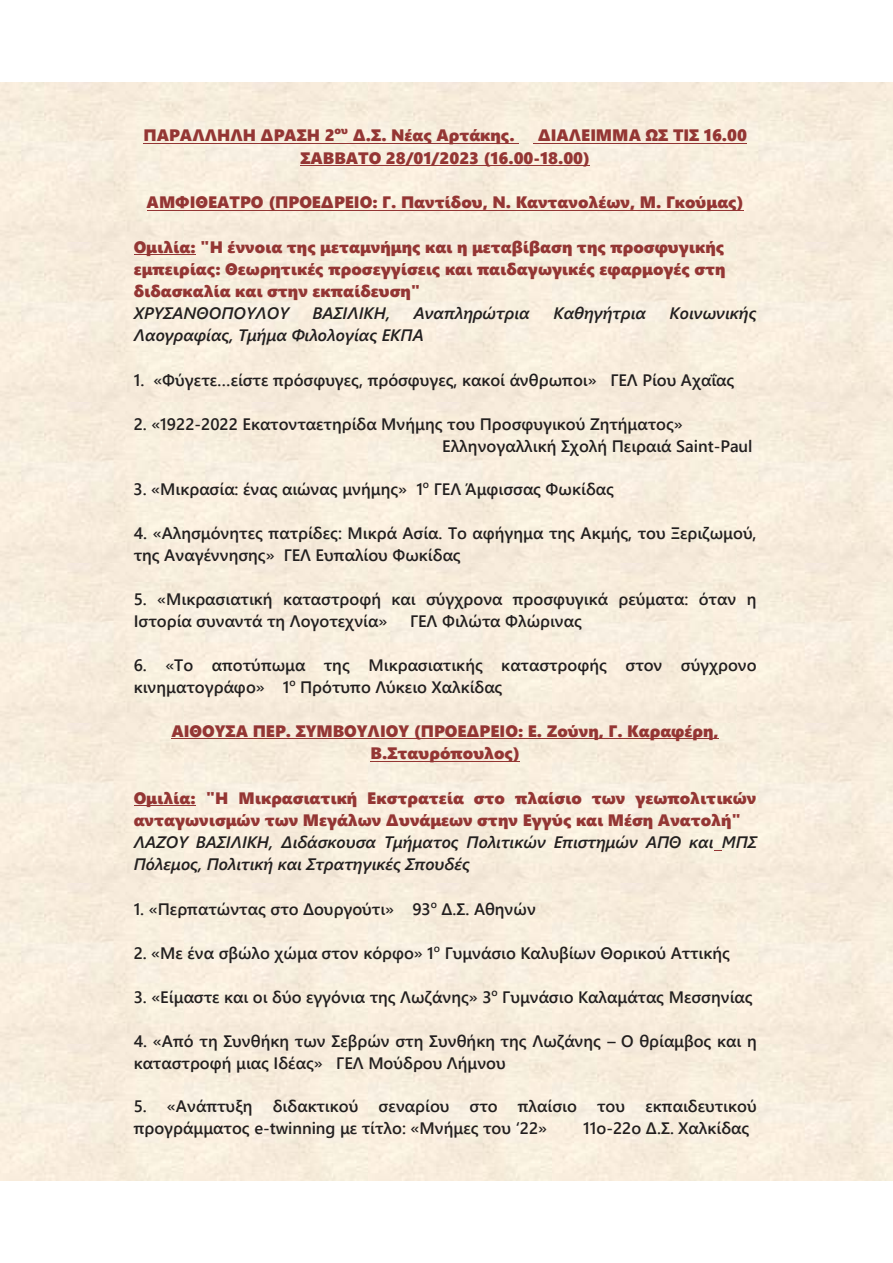
<style>
.page{position:relative;width:893px;height:1263px;background:#fff}
.page>*{position:absolute;margin:0;border:0;box-sizing:border-box;transform-origin:0 0}
.t1{font:600 16.5px/21.9px "Segoe UI";color:#221f1f}
.t2{font:16.5px/22.4px "Segoe UI Black";color:#943634}
.t3{font:italic 600 16.5px/21.9px "Segoe UI";color:#221f1f}
</style>
<div class="page">
<div style="left:0;top:82px;width:893px;height:1099px;background:#f8eddd"></div>
<hr style="left:143px;top:143px;width:376px;height:1px;background:#943634">
<hr style="left:533px;top:143px;width:214px;height:1px;background:#943634">
<hr style="left:300px;top:165px;width:290px;height:1px;background:#943634">
<hr style="left:147px;top:210px;width:597px;height:1px;background:#943634">
<hr style="left:134px;top:254px;width:62px;height:1px;background:#943634">
<hr style="left:171px;top:738px;width:548px;height:1px;background:#943634">
<hr style="left:371px;top:761px;width:149px;height:1px;background:#943634">
<hr style="left:134px;top:805px;width:62px;height:1px;background:#943634">
<p class="t2" style="left:143px;top:123px;width:373px">ΠΑΡΑΛΛΗΛΗ ΔΡΑΣΗ 2<sup>ου</sup> Δ.Σ. Νέας Αρτάκης.</p>
<p class="t2" style="left:300px;top:123px;width:448px;text-indent:237px">ΔΙΑΛΕΙΜΜΑ ΩΣ ΤΙΣ 16.00<br>ΣΑΒΒΑΤΟ 28/01/2023 (16.00-18.00)</p>
<p class="t2" style="left:147px;top:190px;width:599px">ΑΜΦΙΘΕΑΤΡΟ (ΠΡΟΕΔΡΕΙΟ: Γ. Παντίδου, Ν. Καντανολέων, Μ. Γκούμας)</p>
<p class="t2" style="left:134px;top:235px;width:594px;text-align:justify">Ομιλία: "Η έννοια της μεταμνήμης και η μεταβίβαση της προσφυγικής εμπειρίας: Θεωρητικές προσεγγίσεις και παιδαγωγικές εφαρμογές στη διδασκαλία και στην εκπαίδευση"</p>
<p class="t3" style="left:134px;top:300px;width:157px">ΧΡΥΣΑΝΘΟΠΟΥΛΟΥ</p>
<p class="t3" style="left:312px;top:300px;width:79px">ΒΑΣΙΛΙΚΗ,</p>
<p class="t3" style="left:414px;top:300px;width:118px">Αναπληρώτρια</p>
<p class="t3" style="left:553px;top:300px;width:94px">Καθηγήτρια</p>
<p class="t3" style="left:670px;top:300px;width:88px">Κοινωνικής</p>
<p class="t3" style="left:134px;top:322px;width:291px">Λαογραφίας, Τμήμα Φιλολογίας ΕΚΠΑ</p>
<p class="t1" style="left:134px;top:370px;width:602px">1. «Φύγετε…είστε πρόσφυγες, πρόσφυγες, κακοί άνθρωποι» ΓΕΛ Ρίου Αχαΐας</p>
<p class="t1" style="left:442px;top:414px;width:312px;text-indent:-308px">2. «1922-2022 Εκατονταετηρίδα Μνήμης του Προσφυγικού Ζητήματος»<br>Ελληνογαλλική Σχολή Πειραιά Saint-Paul</p>
<p class="t1" style="left:134px;top:480px;width:482px">3. «Μικρασία: ένας αιώνας μνήμης» 1<sup>ο</sup> ΓΕΛ Άμφισσας Φωκίδας</p>
<p class="t1" style="left:134px;top:524px;width:624px">4. «Αλησμόνητες πατρίδες: Μικρά Ασία. Το αφήγημα της Ακμής, του Ξεριζωμού, της Αναγέννησης» ΓΕΛ Ευπαλίου Φωκίδας</p>
<p class="t1" style="left:134px;top:590px;width:624px">5. «Μικρασιατική καταστροφή και σύγχρονα προσφυγικά ρεύματα: όταν η<br>Ιστορία συναντά τη Λογοτεχνία»</p>
<p class="t1" style="left:410px;top:609px;width:174px">ΓΕΛ Φιλώτα Φλώρινας</p>
<p class="t1" style="left:134px;top:656px;width:625px">6. «Το αποτύπωμα της Μικρασιατικής καταστροφής στον σύγχρονο κινηματογράφο» 1<sup>ο</sup> Πρότυπο Λύκειο Χαλκίδας</p>
<p class="t2" style="left:171px;top:719px;width:549px;text-align:center">ΑΙΘΟΥΣΑ ΠΕΡ. ΣΥΜΒΟΥΛΙΟΥ (ΠΡΟΕΔΡΕΙΟ: Ε. Ζούνη, Γ. Καραφέρη,<br>Β.Σταυρόπουλος)</p>
<p class="t2" style="left:134px;top:786px;width:624px">Ομιλία: "Η Μικρασιατική Εκστρατεία στο πλαίσιο των γεωπολιτικών ανταγωνισμών των Μεγάλων Δυνάμεων στην Εγγύς και Μέση Ανατολή"</p>
<p class="t3" style="left:134px;top:829px;width:625px">ΛΑΖΟΥ ΒΑΣΙΛΙΚΗ, Διδάσκουσα Τμήματος Πολιτικών Επιστημών ΑΠΘ και ΜΠΣ<br>Πόλεμος, Πολιτική και Στρατηγικές Σπουδές</p>
<p class="t1" style="left:134px;top:899px;width:404px">1. «Περπατώντας στο Δουργούτι» 93<sup>ο</sup> Δ.Σ. Αθηνών</p>
<p class="t1" style="left:134px;top:944px;width:598px">2. «Με ένα σβώλο χώμα στον κόρφο» 1<sup>ο</sup> Γυμνάσιο Καλυβίων Θορικού Αττικής</p>
<p class="t1" style="left:134px;top:988px;width:620px">3. «Είμαστε και οι δύο εγγόνια της Λωζάνης» 3<sup>ο</sup> Γυμνάσιο Καλαμάτας Μεσσηνίας</p>
<p class="t1" style="left:134px;top:1031px;width:625px">4. «Από τη Συνθήκη των Σεβρών στη Συνθήκη της Λωζάνης – Ο θρίαμβος και η καταστροφή μιας Ιδέας» ΓΕΛ Μούδρου Λήμνου</p>
<p class="t1" style="left:134px;top:1097px;width:625px">5. «Ανάπτυξη διδακτικού σεναρίου στο πλαίσιο του εκπαιδευτικού προγράμματος e-twinning με τίτλο: «Μνήμες του ‘22»</p>
<p class="t1" style="left:583px;top:1116px;width:168px">11ο-22ο Δ.Σ. Χαλκίδας</p>
</div>
